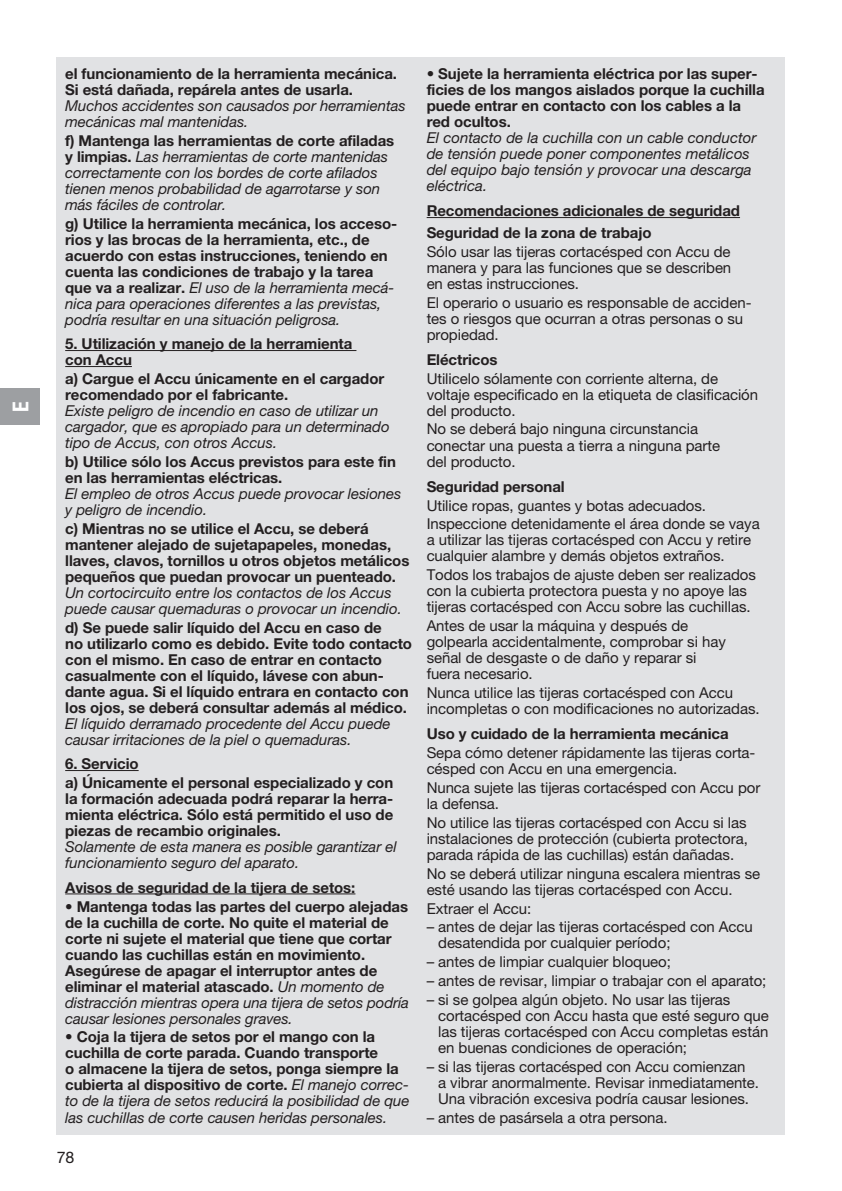
<style>
.page{position:relative;width:842px;height:1191px;background:#fff}
.page>*{position:absolute;margin:0;border:0;box-sizing:border-box;transform-origin:0 0}
.t1{font:22px "GARDENA Pro Bo Cond";color:#fff}
.t2{font:16px "GARDENA Pro";color:#231f20}
.t3{font:700 15px/16px "GARDENA Pro";letter-spacing:-.005em;color:#231f20}
.t4{font:15px/16px "GARDENA Pro";letter-spacing:-.005em;color:#231f20}
.t5{font:italic 15px/16px "GARDENA Pro";letter-spacing:-.005em;color:#231f20}
.s1{font-weight:700;font-style:normal}
.s2{font-weight:400;font-style:italic}
</style>
<div class="page">
<div style="left:0;top:388px;width:40px;height:37px;background:#9d9fa2"></div>
<div style="left:57px;top:57px;width:728px;height:1077px;background:#e1e2e4"></div>
<hr style="left:65px;top:350px;width:291px;height:1px;background:#231f20">
<hr style="left:65px;top:366px;width:67px;height:1px;background:#231f20">
<hr style="left:65px;top:770px;width:74px;height:1px;background:#231f20">
<hr style="left:65px;top:893px;width:290px;height:1px;background:#231f20">
<hr style="left:427px;top:217px;width:313px;height:1px;background:#231f20">
<h1 class="t1" style="left:7px;top:412px;width:12px;rotate:-90deg">E</h1>
<p class="t3" style="left:65px;top:65px;width:333px">el funcionamiento de la herramienta mecánica.<br>Si está dañada, repárela antes de usarla.</p>
<p class="t5" style="left:65px;top:97px;width:342px">Muchos accidentes son causados por herramientas mecánicas mal mantenidas.</p>
<p class="t5" style="left:65px;top:132px;width:331px"><span class="s1">f) Mantenga las herramientas de corte afiladas y limpias.</span> Las herramientas de corte mantenidas correctamente con los bordes de corte afilados tienen menos probabilidad de agarrotarse y son más fáciles de controlar.</p>
<p class="t3" style="left:65px;top:215px;width:333px">g) Utilice la herramienta mecánica, los acceso&shy;rios y las brocas de la herramienta, etc., de acuerdo con estas instrucciones, teniendo en cuenta las condiciones de trabajo y la tarea que va a realizar. <span class="s2">El uso de la herramienta mecá&shy;nica para operaciones diferentes a las previstas, podría resultar en una situación peligrosa.</span></p>
<p class="t3" style="left:65px;top:335px;width:289px">5. Utilización y manejo de la herramienta con Accu</p>
<p class="t3" style="left:65px;top:370px;width:321px">a) Cargue el Accu únicamente en el cargador recomendado por el fabricante.</p>
<p class="t5" style="left:65px;top:402px;width:326px">Existe peligro de incendio en caso de utilizar un cargador, que es apropiado para un determinado tipo de Accus, con otros Accus.</p>
<p class="t3" style="left:65px;top:453px;width:332px">b) Utilice sólo los Accus previstos para este fin en las herramientas eléctricas.</p>
<p class="t5" style="left:65px;top:485px;width:338px">El empleo de otros Accus puede provocar lesiones y peligro de incendio.</p>
<p class="t3" style="left:65px;top:520px;width:346px">c) Mientras no se utilice el Accu, se deberá mantener alejado de sujetapapeles, monedas, llaves, clavos, tornillos u otros objetos metálicos pequeños que puedan provocar un puenteado.</p>
<p class="t5" style="left:65px;top:584px;width:338px">Un cortocircuito entre los contactos de los Accus puede causar quemaduras o provocar un incendio.</p>
<p class="t3" style="left:65px;top:619px;width:348px">d) Se puede salir líquido del Accu en caso de<br>no utilizarlo como es debido. Evite todo contacto con el mismo. En caso de entrar en contacto casualmente con el líquido, lávese con abun&shy;dante agua. Si el líquido entrara en contacto con los ojos, se deberá consultar además al médico.</p>
<p class="t5" style="left:65px;top:715px;width:327px">El líquido derramado procedente del Accu puede causar irritaciones de la piel o quemaduras.</p>
<p class="t3" style="left:65px;top:754px;width:329px;line-height:18.8px">6. Servicio<br>a) Únicamente el personal especializado y con</p>
<p class="t3" style="left:65px;top:790px;width:330px;text-align:justify">la formación adecuada podrá reparar la herra&shy;mienta eléctrica. Sólo está permitido el uso de piezas de recambio originales.</p>
<p class="t5" style="left:65px;top:838px;width:333px">Solamente de esta manera es posible garantizar el funcionamiento seguro del aparato.</p>
<p class="t3" style="left:65px;top:879px;width:292px">Avisos de seguridad de la tijera de setos:</p>
<p class="t3" style="left:65px;top:898px;width:345px">• Mantenga todas las partes del cuerpo alejadas de la cuchilla de corte. No quite el material de corte ni sujete el material que tiene que cortar cuando las cuchillas están en movimiento.<br>Asegúrese de apagar el interruptor antes de eliminar el material atascado. <span class="s2">Un momento de distracción mientras opera una tijera de setos podría causar lesiones personales graves.</span></p>
<p class="t3" style="left:65px;top:1028px;width:346px">• Coja la tijera de setos por el mango con la cuchilla de corte parada. Cuando transporte<br>o almacene la tijera de setos, ponga siempre la cubierta al dispositivo de corte. <span class="s2">El manejo correc&shy;to de la tijera de setos reducirá la posibilidad de que las cuchillas de corte causen heridas personales.</span></p>
<p class="t2" style="left:57px;top:1147px;width:19px">78</p>
<p class="t3" style="left:427px;top:65px;width:339px">• Sujete la herramienta eléctrica por las super&shy;ficies de los mangos aislados porque la cuchilla puede entrar en contacto con los cables a la red ocultos.</p>
<p class="t5" style="left:427px;top:129px;width:331px">El contacto de la cuchilla con un cable conductor de tensión puede poner componentes metálicos del equipo bajo tensión y provocar una descarga eléctrica.</p>
<p class="t3" style="left:427px;top:200px;width:315px;line-height:21.6px">Recomendaciones adicionales de seguridad<br>Seguridad de la zona de trabajo</p>
<p class="t4" style="left:427px;top:243px;width:306px;text-align:justify">Sólo usar las tijeras cortacésped con Accu de manera y para las funciones que se describen en estas instrucciones.</p>
<p class="t4" style="left:427px;top:294px;width:326px">El operario o usuario es responsable de acciden&shy;tes o riesgos que ocurran a otras personas o su propiedad.</p>
<p class="t3" style="left:427px;top:351px;width:72px">Eléctricos</p>
<p class="t4" style="left:427px;top:370px;width:333px">Utilicelo sólamente con corriente alterna, de voltaje especificado en la etiqueta de clasificación del producto.</p>
<p class="t4" style="left:427px;top:421px;width:295px">No se deberá bajo ninguna circunstancia conectar una puesta a tierra a ninguna parte del producto.</p>
<p class="t3" style="left:427px;top:478px;width:140px">Seguridad personal</p>
<p class="t4" style="left:427px;top:495px;width:335px;line-height:18.8px">Utilice ropas, guantes y botas adecuados.<br>Inspeccione detenidamente el área donde se vaya</p>
<p class="t4" style="left:427px;top:532px;width:326px">a utilizar las tijeras cortacésped con Accu y retire cualquier alambre y demás objetos extraños.</p>
<p class="t4" style="left:427px;top:567px;width:331px">Todos los trabajos de ajuste deben ser realizados con la cubierta protectora puesta y no apoye las tijeras cortacésped con Accu sobre las cuchillas.</p>
<p class="t4" style="left:427px;top:617px;width:301px">Antes de usar la máquina y después de golpearla accidentalmente, comprobar si hay señal de desgaste o de daño y reparar si fuera necesario.</p>
<p class="t4" style="left:427px;top:684px;width:334px">Nunca utilice las tijeras cortacésped con Accu incompletas o con modificaciones no autorizadas.</p>
<p class="t3" style="left:427px;top:725px;width:303px">Uso y cuidado de la herramienta mecánica</p>
<p class="t4" style="left:427px;top:744px;width:330px">Sepa cómo detener rápidamente las tijeras corta&shy;césped con Accu en una emergencia.</p>
<p class="t4" style="left:427px;top:779px;width:335px">Nunca sujete las tijeras cortacésped con Accu por la defensa.</p>
<p class="t4" style="left:427px;top:814px;width:323px;text-align:justify">No utilice las tijeras cortacésped con Accu si las instalaciones de protección (cubierta protectora, parada rápida de las cuchillas) están dañadas.</p>
<p class="t4" style="left:427px;top:865px;width:335px">No se deberá utilizar ninguna escalera mientras se esté usando las tijeras cortacésped con Accu.</p>
<p class="t4" style="left:427px;top:900px;width:106px">Extraer el Accu:</p>
<p class="t4" style="left:438px;top:919px;width:316px;text-indent:-12px">– antes de dejar las tijeras cortacésped con Accu desatendida por cualquier período;</p>
<p class="t4" style="left:427px;top:953px;width:246px">– antes de limpiar cualquier bloqueo;</p>
<p class="t4" style="left:427px;top:972px;width:341px">– antes de revisar, limpiar o trabajar con el aparato;</p>
<p class="t4" style="left:438px;top:991px;width:332px;text-indent:-12px">– si se golpea algún objeto. No usar las tijeras cortacésped con Accu hasta que esté seguro que las tijeras cortacésped con Accu completas están en buenas condiciones de operación;</p>
<p class="t4" style="left:438px;top:1058px;width:322px;text-indent:-12px">– si las tijeras cortacésped con Accu comienzan<br>a vibrar anormalmente. Revisar inmediatamente.<br>Una vibración excesiva podría causar lesiones.</p>
<p class="t4" style="left:427px;top:1109px;width:243px">– antes de pasársela a otra persona.</p>
</div>
